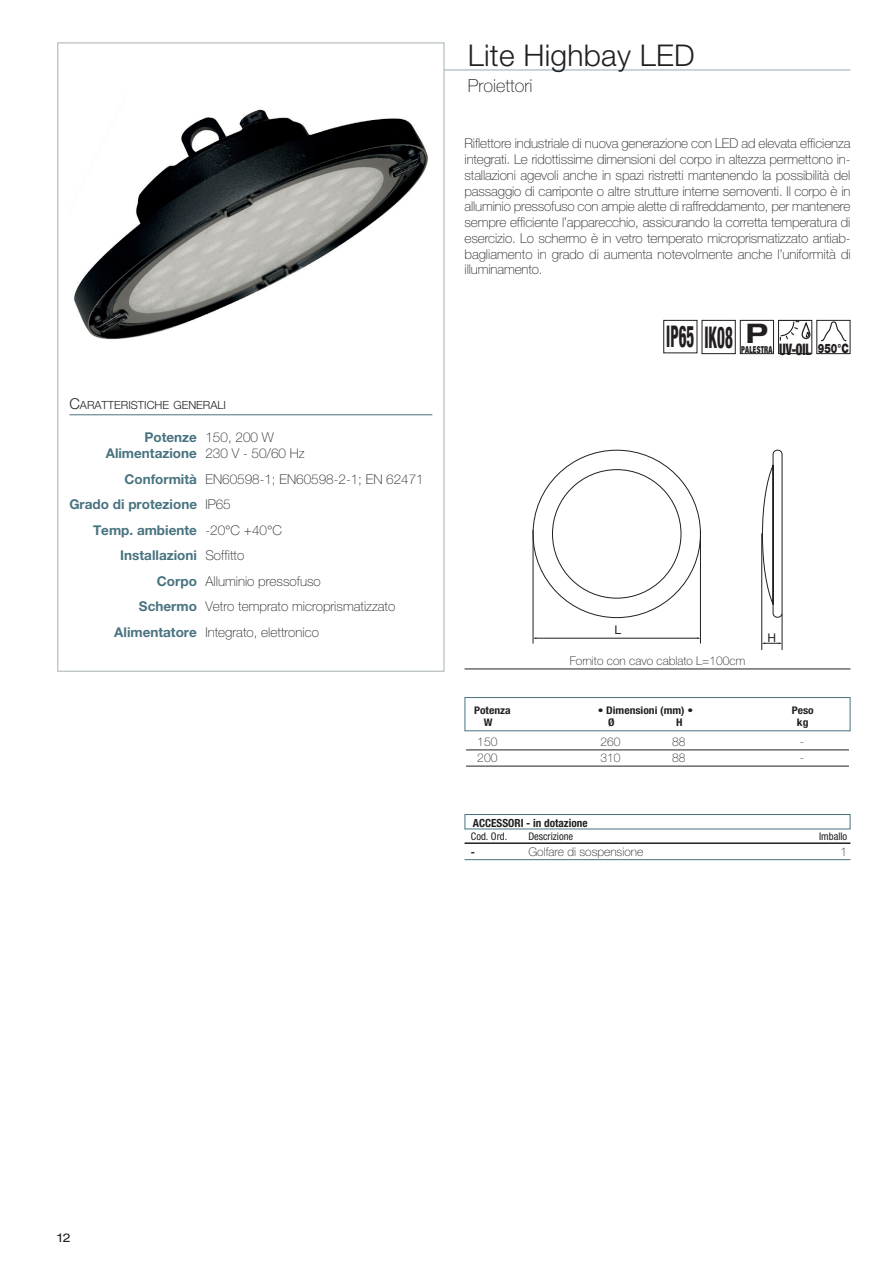
<style>
.page{position:relative;width:893px;height:1263px;background:#fff}
.page>*{position:absolute;margin:0;border:0;box-sizing:border-box;transform-origin:0 0}
.prodotto{font:300 30px "Helvetica Neue";letter-spacing:.01em;color:#231f20}
.Normale{font:800 condensed 30px "Helvetica Neue";color:#231f20;scale:.5 1}
.Normale-2{font:700 expanded 27px "Helvetica Neue";color:#231f20}
.sottoprodotto{font:100 18px "Helvetica Neue";color:#231f20}
.Normale-3{font:900 condensed 15.9px "Helvetica Neue";color:#231f20;scale:.76 1}
.text1{font:100 13.5px/15.8px "Helvetica Neue";color:#231f20;text-align:justify}
.tab_utile{font:100 13.5px "Helvetica Neue";color:#231f20}
.tab_utile-2{font:700 13.5px "Helvetica Neue";color:#487380}
.Normale-4{font:900 13.05px "Helvetica Neue";color:#231f20;scale:.76 1}
.tab_dim{font:100 12px "Helvetica Neue";color:#231f20}
.TAB_accessori_06{font:100 12px "Helvetica Neue";color:#231f20}
.Normale-5{font:expanded 12px "Helvetica Neue";color:#231f20}
.t1{font:12px "Helvetica Neue";color:#231f20}
.Normale-6{font:300 11.25px "Helvetica Neue";color:#231f20}
.TAB_accessori_06-2{font:700 condensed 11.25px "Helvetica Neue";color:#231f20}
.t2{font:700 condensed 10.5px "Helvetica Neue";color:#231f20;scale:1.1 1}
.t3{font:condensed 10.5px "Helvetica Neue";color:#231f20}
.Normale-7{font:900 condensed 9.6px "Helvetica Neue";letter-spacing:.025em;color:#231f20;scale:.76 1}
.s1{font-size:15px}
.s2{font-weight:700;color:#487380}
.s3{font-weight:100;color:#231f20}
</style>
<div class="page">
<hr style="left:425px;top:70px;width:425px;height:1px;background:#95abb5">
<div style="left:57px;top:43px;width:387px;height:628px;background:#fff;border:1px solid #a6b0b6"></div>
<hr style="left:69px;top:414px;width:363px;height:1px;background:#487380">
<div style="left:740px;top:320px;width:34px;height:34px;border:1px solid #231f20"></div>
<div style="left:663px;top:320px;width:34px;height:33px;border:1px solid #231f20"></div>
<div style="left:702px;top:320px;width:34px;height:34px;border:1px solid #231f20"></div>
<svg style="left:821px;top:322px;width:25px;height:19px"></svg>
<div style="left:816px;top:320px;width:34px;height:34px;border:1px solid #231f20"></div>
<svg style="left:780px;top:322px;width:30px;height:19px"></svg>
<div style="left:778px;top:320px;width:34px;height:34px;border:1px solid #231f20"></div>
<hr style="left:466px;top:749px;width:383px;height:1px;background:#231f20">
<hr style="left:466px;top:766px;width:383px;height:1px;background:#231f20">
<div style="left:465px;top:697px;width:385px;height:34px;border:1px solid #487380"></div>
<svg style="left:762px;top:642px;width:20px;height:2px"></svg>
<hr style="left:761px;top:534px;width:1px;height:116px;background:#231f20">
<hr style="left:782px;top:614px;width:1px;height:36px;background:#231f20">
<hr style="left:536px;top:638px;width:162px;height:1px;background:#231f20">
<hr style="left:533px;top:530px;width:1px;height:113px;background:#231f20">
<hr style="left:700px;top:530px;width:1px;height:113px;background:#231f20">
<svg style="left:533px;top:450px;width:168px;height:168px"></svg>
<svg style="left:762px;top:450px;width:20px;height:167px"></svg>
<hr style="left:465px;top:668px;width:385px;height:1px;background:#231f20">
<hr style="left:465px;top:842px;width:385px;height:2px;background:#231f20">
<hr style="left:465px;top:859px;width:385px;height:1px;background:#487380">
<div style="left:465px;top:814px;width:385px;height:15px;border:1px solid #487380"></div>
<img style="left:74px;top:109px;width:354px;height:231px">
<p class="Normale-6" style="left:69px;top:398px;width:158px"><span class="s1">C</span>ARATTERISTICHE GENERALI</p>
<p class="tab_utile" style="left:144px;top:429px;width:131px"><span class="s2">Potenze</span> 150, 200 W</p>
<p class="tab_utile-2" style="left:106px;top:445px;width:200px">Alimentazione <span class="s3">230 V - 50/60 Hz</span></p>
<p class="tab_utile" style="left:124px;top:471px;width:301px"><span class="s2">Conformità</span> EN60598-1; EN60598-2-1; EN 62471</p>
<p class="tab_utile-2" style="left:69px;top:496px;width:163px">Grado di protezione <span class="s3">IP65</span></p>
<p class="tab_utile-2" style="left:93px;top:521px;width:190px">Temp. ambiente <span class="s3">-20°C +40°C</span></p>
<p class="tab_utile-2" style="left:120px;top:547px;width:125px">Installazioni <span class="s3">Soffitto</span></p>
<p class="tab_utile" style="left:157px;top:573px;width:165px"><span class="s2">Corpo</span> Alluminio pressofuso</p>
<p class="tab_utile" style="left:139px;top:599px;width:258px"><span class="s2">Schermo</span> Vetro temprato microprismatizzato</p>
<p class="tab_utile" style="left:114px;top:624px;width:206px"><span class="s2">Alimentatore</span> Integrato, elettronico</p>
<p class="prodotto" style="left:468px;top:37px;width:228px">Lite Highbay LED</p>
<p class="sottoprodotto" style="left:468px;top:75px;width:66px">Proiettori</p>
<p class="text1" style="left:465px;top:136px;width:388px">Riflettore industriale di nuova generazione con LED ad elevata efficienza integrati. Le ridottissime dimensioni del corpo in altezza permettono in&shy;stallazioni agevoli anche in spazi ristretti mantenendo la possibilità del passaggio di carriponte o altre strutture interne semoventi. Il corpo è in alluminio pressofuso con ampie alette di raffreddamento, per mantenere sempre efficiente l’apparecchio, assicurando la corretta temperatura di esercizio. Lo schermo è in vetro temperato microprismatizzato antiab&shy;bagliamento in grado di aumenta notevolmente anche l’uniformità di illuminamento.</p>
<p class="Normale" style="left:666px;top:318px;width:135px">IP65 IK08</p>
<p class="Normale-2" style="left:746px;top:316px;width:24px">P</p>
<p class="Normale-3" style="left:779px;top:339px;width:43px">UV-OIL</p>
<p class="Normale-4" style="left:818px;top:341px;width:42px">950°C</p>
<p class="Normale-7" style="left:741px;top:343px;width:43px">PALESTRA</p>
<p class="t1" style="left:614px;top:623px;width:8px">L</p>
<p class="t1" style="left:767px;top:630px;width:10px">H</p>
<p class="tab_dim" style="left:570px;top:654px;width:177px">Fornito con cavo cablato L=100cm</p>
<p class="t2" style="left:474px;top:704px;width:35px">Potenza</p>
<p class="t2" style="left:598px;top:704px;width:88px">• Dimensioni (mm) •</p>
<p class="t2" style="left:792px;top:704px;width:22px">Peso</p>
<p class="t2" style="left:484px;top:716px;width:9px">W</p>
<p class="t2" style="left:608px;top:716px;width:7px">Ø</p>
<p class="t2" style="left:676px;top:716px;width:7px">H</p>
<p class="t2" style="left:797px;top:716px;width:12px">kg</p>
<p class="tab_dim" style="left:477px;top:735px;width:22px">150</p>
<p class="tab_dim" style="left:601px;top:735px;width:22px">260</p>
<p class="tab_dim" style="left:672px;top:735px;width:15px">88</p>
<p class="tab_dim" style="left:800px;top:735px;width:6px">-</p>
<p class="tab_dim" style="left:477px;top:751px;width:22px">200</p>
<p class="tab_dim" style="left:601px;top:751px;width:22px">310</p>
<p class="tab_dim" style="left:672px;top:751px;width:15px">88</p>
<p class="tab_dim" style="left:800px;top:751px;width:6px">-</p>
<p class="TAB_accessori_06-2" style="left:473px;top:816px;width:116px">ACCESSORI - in dotazione</p>
<p class="t3" style="left:471px;top:830px;width:38px">Cod. Ord.</p>
<p class="t3" style="left:528px;top:830px;width:46px">Descrizione</p>
<p class="t3" style="left:819px;top:830px;width:30px">Imballo</p>
<p class="TAB_accessori_06-2" style="left:471px;top:845px;width:6px">-</p>
<p class="TAB_accessori_06" style="left:528px;top:845px;width:116px">Golfare di sospensione</p>
<p class="TAB_accessori_06" style="left:841px;top:845px;width:8px">1</p>
<p class="Normale-5" style="left:57px;top:1230px;width:15px">12</p>
</div>
